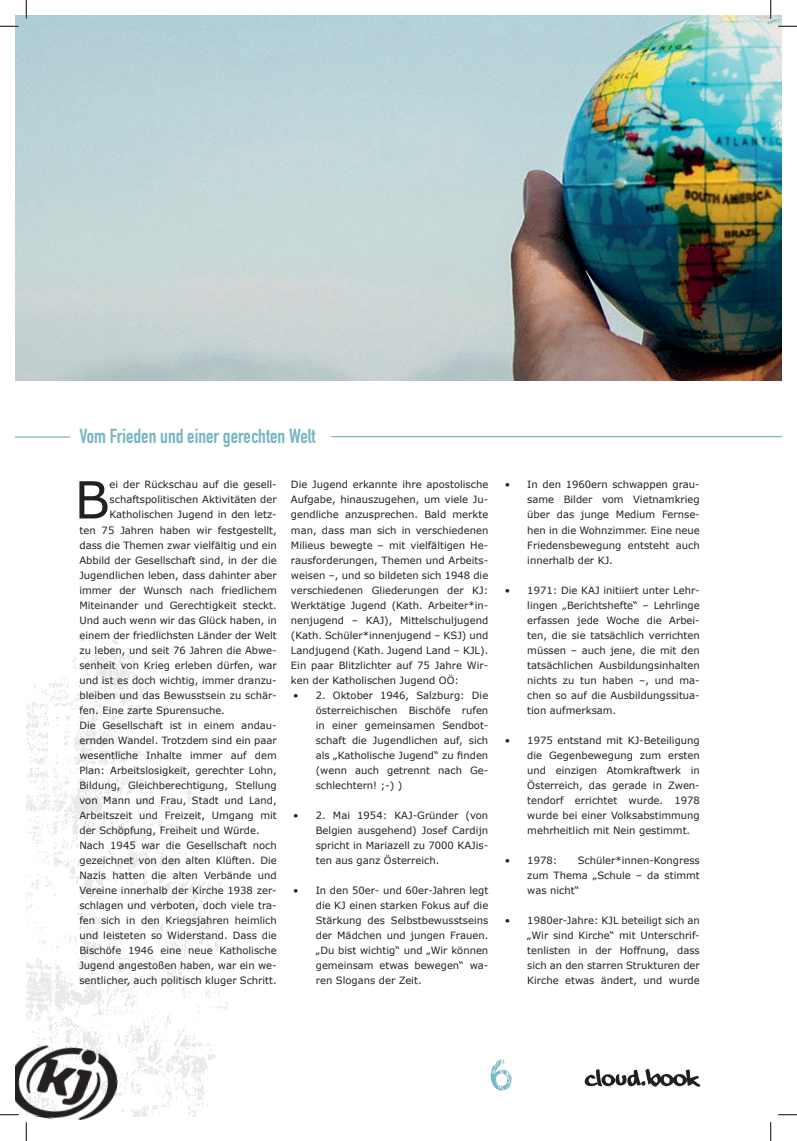
<style>
.page{position:relative;width:797px;height:1141px;background:#fff}
.page>*{position:absolute;margin:0;border:0;box-sizing:border-box;transform-origin:0 0}
.t1{font:51.25px "Verdana";color:#231f20}
.t2{font:20px "DIN Engschrift Std";color:#76b6c1}
.t3{font:10px/15px "Verdana";color:#231f20;text-align:justify}
</style>
<div class="page">
<svg style="left:584px;top:1069px;width:116px;height:17px"></svg>
<img style="left:26px;top:625px;width:202px;height:491px">
<img style="left:16px;top:1038px;width:106px;height:83px">
<img style="left:16px;top:16px;width:765px;height:365px">
<hr style="left:331px;top:436px;width:450px;height:1px;background:#76b6c1">
<hr style="left:16px;top:436px;width:54px;height:1px;background:#76b6c1">
<svg style="left:0;top:25px;width:19px;height:2px"></svg>
<svg style="left:778px;top:25px;width:19px;height:2px"></svg>
<svg style="left:0;top:1113px;width:19px;height:2px"></svg>
<svg style="left:778px;top:1114px;width:19px;height:1px"></svg>
<svg style="left:25px;top:0;width:2px;height:19px"></svg>
<svg style="left:25px;top:1122px;width:2px;height:18px"></svg>
<svg style="left:770px;top:0;width:1px;height:19px"></svg>
<svg style="left:770px;top:1122px;width:1px;height:18px"></svg>
<h2 class="t2" style="left:79px;top:424px;width:238px">Vom Frieden und einer gerechten Welt</h2>
<h1 class="t1" style="left:74px;top:467px;width:37px">B</h1>
<p class="t3" style="left:110px;top:477px;width:169px">ei der Rückschau auf die gesell-</p>
<p class="t3" style="left:110px;top:492px;width:169px">schaftspolitischen Aktivitäten der</p>
<p class="t3" style="left:110px;top:507px;width:169px">Katholischen Jugend in den letz-</p>
<p class="t3" style="left:79px;top:522px;width:199px">ten 75 Jahren haben wir festgestellt,</p>
<p class="t3" style="left:79px;top:537px;width:199px">dass die Themen zwar vielfältig und ein</p>
<p class="t3" style="left:79px;top:552px;width:199px">Abbild der Gesellschaft sind, in der die</p>
<p class="t3" style="left:79px;top:567px;width:199px">Jugendlichen leben, dass dahinter aber</p>
<p class="t3" style="left:79px;top:582px;width:199px">immer der Wunsch nach friedlichem</p>
<p class="t3" style="left:79px;top:597px;width:199px">Miteinander und Gerechtigkeit steckt.</p>
<p class="t3" style="left:79px;top:612px;width:199px">Und auch wenn wir das Glück haben, in</p>
<p class="t3" style="left:79px;top:627px;width:199px">einem der friedlichsten Länder der Welt</p>
<p class="t3" style="left:79px;top:642px;width:199px">zu leben, und seit 76 Jahren die Abwe-</p>
<p class="t3" style="left:79px;top:657px;width:199px">senheit von Krieg erleben dürfen, war</p>
<p class="t3" style="left:79px;top:672px;width:199px">und ist es doch wichtig, immer dranzu-</p>
<p class="t3" style="left:79px;top:687px;width:199px">bleiben und das Bewusstsein zu schär-</p>
<p class="t3" style="left:79px;top:702px;width:147px">fen. Eine zarte Spurensuche.</p>
<p class="t3" style="left:79px;top:717px;width:199px">Die Gesellschaft ist in einem andau-</p>
<p class="t3" style="left:79px;top:732px;width:199px">ernden Wandel. Trotzdem sind ein paar</p>
<p class="t3" style="left:79px;top:747px;width:199px">wesentliche Inhalte immer auf dem</p>
<p class="t3" style="left:79px;top:762px;width:199px">Plan: Arbeitslosigkeit, gerechter Lohn,</p>
<p class="t3" style="left:79px;top:777px;width:199px">Bildung, Gleichberechtigung, Stellung</p>
<p class="t3" style="left:79px;top:792px;width:199px">von Mann und Frau, Stadt und Land,</p>
<p class="t3" style="left:79px;top:807px;width:199px">Arbeitszeit und Freizeit, Umgang mit</p>
<p class="t3" style="left:79px;top:822px;width:182px">der Schöpfung, Freiheit und Würde.</p>
<p class="t3" style="left:79px;top:837px;width:199px">Nach 1945 war die Gesellschaft noch</p>
<p class="t3" style="left:79px;top:852px;width:199px">gezeichnet von den alten Klüften. Die</p>
<p class="t3" style="left:79px;top:867px;width:199px">Nazis hatten die alten Verbände und</p>
<p class="t3" style="left:79px;top:882px;width:199px">Vereine innerhalb der Kirche 1938 zer-</p>
<p class="t3" style="left:79px;top:897px;width:199px">schlagen und verboten, doch viele tra-</p>
<p class="t3" style="left:79px;top:912px;width:199px">fen sich in den Kriegsjahren heimlich</p>
<p class="t3" style="left:79px;top:927px;width:199px">und leisteten so Widerstand. Dass die</p>
<p class="t3" style="left:79px;top:942px;width:199px">Bischöfe 1946 eine neue Katholische</p>
<p class="t3" style="left:79px;top:957px;width:199px">Jugend angestoßen haben, war ein we-</p>
<p class="t3" style="left:79px;top:972px;width:199px">sentlicher, auch politisch kluger Schritt.</p>
<p class="t3" style="left:291px;top:477px;width:199px">Die Jugend erkannte ihre apostolische Aufgabe, hinauszugehen, um viele Ju&shy;gendliche anzusprechen. Bald merkte man, dass man sich in verschiedenen Milieus bewegte – mit vielfältigen He&shy;rausforderungen, Themen und Arbeits&shy;weisen –, und so bildeten sich 1948 die verschiedenen Gliederungen der KJ:<br>Werktätige Jugend (Kath. Arbeiter*in&shy;nenjugend – KAJ), Mittelschuljugend (Kath. Schüler*innenjugend – KSJ) und Landjugend (Kath. Jugend Land – KJL).<br>Ein paar Blitzlichter auf 75 Jahre Wir&shy;ken der Katholischen Jugend OÖ:</p>
<p class="t3" style="left:316px;top:687px;width:174px;text-indent:-22px">• 2. Oktober 1946, Salzburg: Die österreichischen Bischöfe rufen in einer gemeinsamen Sendbot&shy;schaft die Jugendlichen auf, sich als „Katholische Jugend“ zu finden (wenn auch getrennt nach Ge&shy;schlechtern! ;-) )</p>
<p class="t3" style="left:316px;top:807px;width:174px;text-indent:-22px">• 2. Mai 1954: KAJ-Gründer (von Belgien ausgehend) Josef Cardijn spricht in Mariazell zu 7000 KAJis&shy;ten aus ganz Österreich.</p>
<p class="t3" style="left:316px;top:882px;width:174px;text-indent:-22px">• In den 50er- und 60er-Jahren legt die KJ einen starken Fokus auf die Stärkung des Selbstbewusstseins der Mädchen und jungen Frauen. „Du bist wichtig“ und „Wir können gemeinsam etwas bewegen“ wa&shy;ren Slogans der Zeit.</p>
<p class="t3" style="left:527px;top:477px;width:174px;text-indent:-22px">• In den 1960ern schwappen grau&shy;same Bilder vom Vietnamkrieg über das junge Medium Fernse&shy;hen in die Wohnzimmer. Eine neue Friedensbewegung entsteht auch innerhalb der KJ.</p>
<p class="t3" style="left:527px;top:582px;width:174px;text-indent:-22px">• 1971: Die KAJ initiiert unter Lehr&shy;lingen „Berichtshefte“ – Lehrlinge erfassen jede Woche die Arbei&shy;ten, die sie tatsächlich verrichten müssen – auch jene, die mit den tatsächlichen Ausbildungsinhalten nichts zu tun haben –, und ma&shy;chen so auf die Ausbildungssitua&shy;tion aufmerksam.</p>
<p class="t3" style="left:527px;top:732px;width:174px;text-indent:-22px">• 1975 entstand mit KJ-Beteiligung die Gegenbewegung zum ersten und einzigen Atomkraftwerk in Österreich, das gerade in Zwen&shy;tendorf errichtet wurde. 1978 wurde bei einer Volksabstimmung mehrheitlich mit Nein gestimmt.</p>
<p class="t3" style="left:505px;top:852px;width:54px">• 1978:</p>
<p class="t3" style="left:527px;top:852px;width:174px;text-indent:50px">Schüler*innen-Kongress zum Thema „Schule – da stimmt was nicht“</p>
<p class="t3" style="left:527px;top:912px;width:174px;text-indent:-22px">• 1980er-Jahre: KJL beteiligt sich an „Wir sind Kirche“ mit Unterschrif&shy;tenlisten in der Hoffnung, dass sich an den starren Strukturen der Kirche etwas ändert, und wurde</p>
</div>
